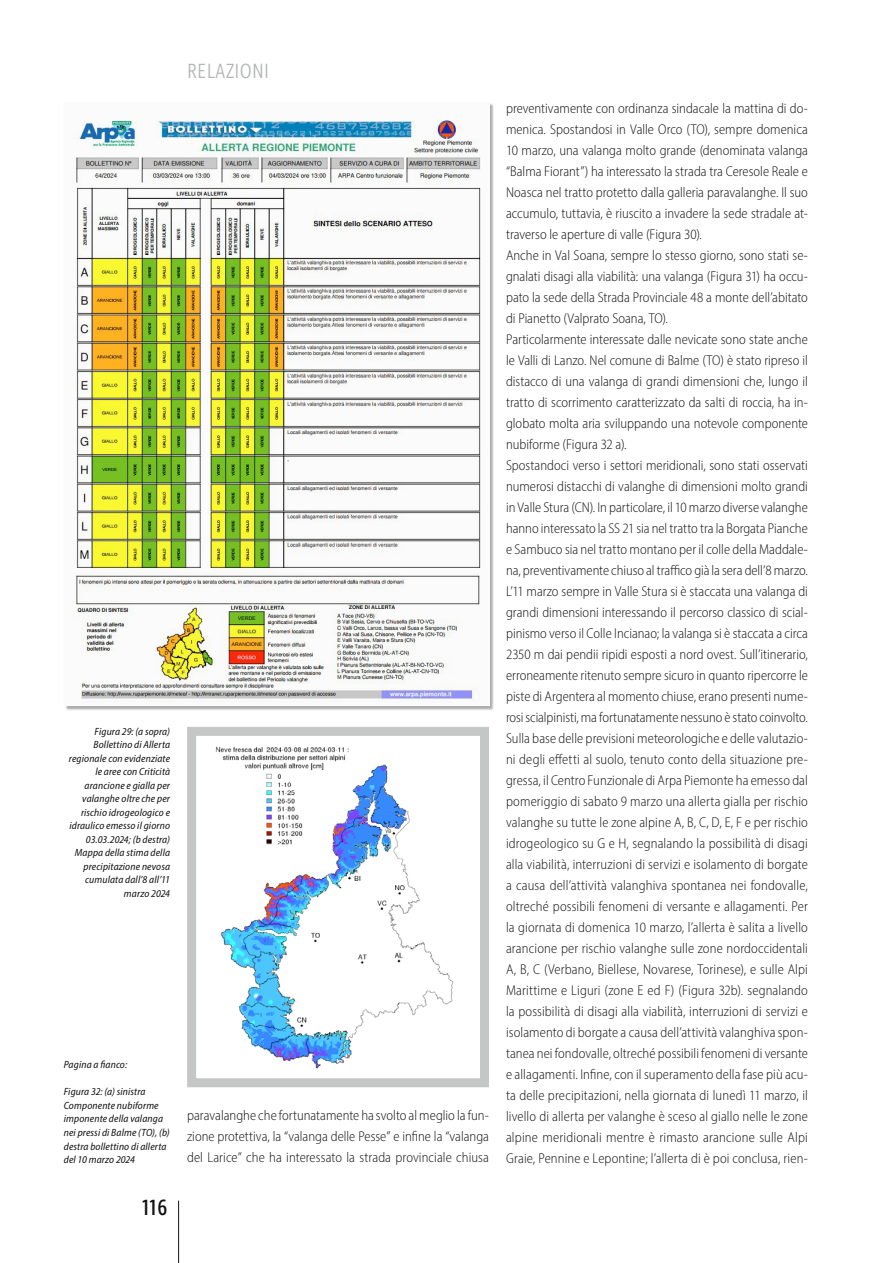
<style>
.page{position:relative;width:893px;height:1263px;background:#fff}
.page>*{position:absolute;margin:0;border:0;box-sizing:border-box;transform-origin:0 0}
.t1{font:22.5px "Ingra Cd";color:#121212}
.t2{font:300 21px "Ingra Cd";letter-spacing:.01em;color:#b3b5b4}
.t3{font:300 semi-condensed 14.25px/21px "Myriad Pro";letter-spacing:.005em;color:#121212;text-align:justify}
.t4{font:italic semi-condensed 10.5px/13.5px "Myriad Pro";letter-spacing:.015em;color:#121212;text-align:right}
</style>
<div class="page">
<hr style="left:178px;top:1201px;width:1px;height:62px;background:#121212">
<img style="left:75px;top:120px;width:406px;height:583px">
<svg style="left:187px;top:727px;width:302px;height:361px"></svg>
<h2 class="t2" style="left:187px;top:58px;width:83px">RELAZIONI</h2>
<p class="t4" style="left:69px;top:724px;width:103px">Figura 29: (a sopra)<br>Bollettino di Allerta regionale con evidenziate le aree con Criticità arancione e gialla per valanghe oltre che per rischio idrogeologico e idraulico emesso il giorno<br>03.03.2024; (b destra)<br>Mappa della stima della precipitazione nevosa cumulata dall’8 all’11 marzo 2024</p>
<p class="t4" style="left:64px;top:1058px;width:65px">Pagina a fianco:</p>
<p class="t4" style="left:64px;top:1085px;width:108px;text-align:left">Figura 32: (a) sinistra<br>Componente nubiforme imponente della valanga nei pressi di Balme (TO), (b) destra bollettino di allerta del 10 marzo 2024</p>
<h1 class="t1" style="left:142px;top:1193px;width:27px">116</h1>
<p class="t3" style="left:187px;top:1104px;width:303px">paravalanghe che fortunatamente ha svolto al meglio la fun&shy;zione protettiva, la “valanga delle Pesse” e infine la “valanga del Larice” che ha interessato la strada provinciale chiusa</p>
<p class="t3" style="left:506px;top:97px;width:303px;text-align:left">preventivamente con ordinanza sindacale la mattina di do&shy;menica. Spostandosi in Valle Orco (TO), sempre domenica 10 marzo, una valanga molto grande (denominata valanga “Balma Fiorant”) ha interessato la strada tra Ceresole Reale e Noasca nel tratto protetto dalla galleria paravalanghe. Il suo accumulo, tuttavia, è riuscito a invadere la sede stradale at&shy;traverso le aperture di valle (Figura 30).<br>Anche in Val Soana, sempre lo stesso giorno, sono stati se&shy;gnalati disagi alla viabilità: una valanga (Figura 31) ha occu&shy;pato la sede della Strada Provinciale 48 a monte dell’abitato di Pianetto (Valprato Soana, TO).<br>Particolarmente interessate dalle nevicate sono state anche le Valli di Lanzo. Nel comune di Balme (TO) è stato ripreso il distacco di una valanga di grandi dimensioni che, lungo il tratto di scorrimento caratterizzato da salti di roccia, ha in&shy;globato molta aria sviluppando una notevole componente nubiforme (Figura 32 a).<br>Spostandoci verso i settori meridionali, sono stati osservati numerosi distacchi di valanghe di dimensioni molto grandi in Valle Stura (CN). In particolare, il 10 marzo diverse valanghe hanno interessato la SS 21 sia nel tratto tra la Borgata Pianche e Sambuco sia nel tratto montano per il colle della Maddale&shy;na, preventivamente chiuso al traffico già la sera dell’8 marzo.<br>L’11 marzo sempre in Valle Stura si è staccata una valanga di grandi dimensioni interessando il percorso classico di scial&shy;pinismo verso il Colle Incianao; la valanga si è staccata a circa 2350 m dai pendii ripidi esposti a nord ovest. Sull’itinerario, erroneamente ritenuto sempre sicuro in quanto ripercorre le piste di Argentera al momento chiuse, erano presenti nume&shy;rosi scialpinisti, ma fortunatamente nessuno è stato coinvolto.<br>Sulla base delle previsioni meteorologiche e delle valutazio&shy;ni degli effetti al suolo, tenuto conto della situazione pre&shy;gressa, il Centro Funzionale di Arpa Piemonte ha emesso dal pomeriggio di sabato 9 marzo una allerta gialla per rischio valanghe su tutte le zone alpine A, B, C, D, E, F e per rischio idrogeologico su G e H, segnalando la possibilità di disagi alla viabilità, interruzioni di servizi e isolamento di borgate a causa dell’attività valanghiva spontanea nei fondovalle, oltreché possibili fenomeni di versante e allagamenti. Per la giornata di domenica 10 marzo, l’allerta è salita a livello arancione per rischio valanghe sulle zone nordoccidentali A, B, C (Verbano, Biellese, Novarese, Torinese), e sulle Alpi Marittime e Liguri (zone E ed F) (Figura 32b). segnalando la possibilità di disagi alla viabilità, interruzioni di servizi e isolamento di borgate a causa dell’attività valanghiva spon&shy;tanea nei fondovalle, oltreché possibili fenomeni di versante e allagamenti. Infine, con il superamento della fase più acu&shy;ta delle precipitazioni, nella giornata di lunedì 11 marzo, il livello di allerta per valanghe è sceso al giallo nelle le zone alpine meridionali mentre è rimasto arancione sulle Alpi Graie, Pennine e Lepontine; l’allerta di è poi conclusa, rien-</p>
</div>
